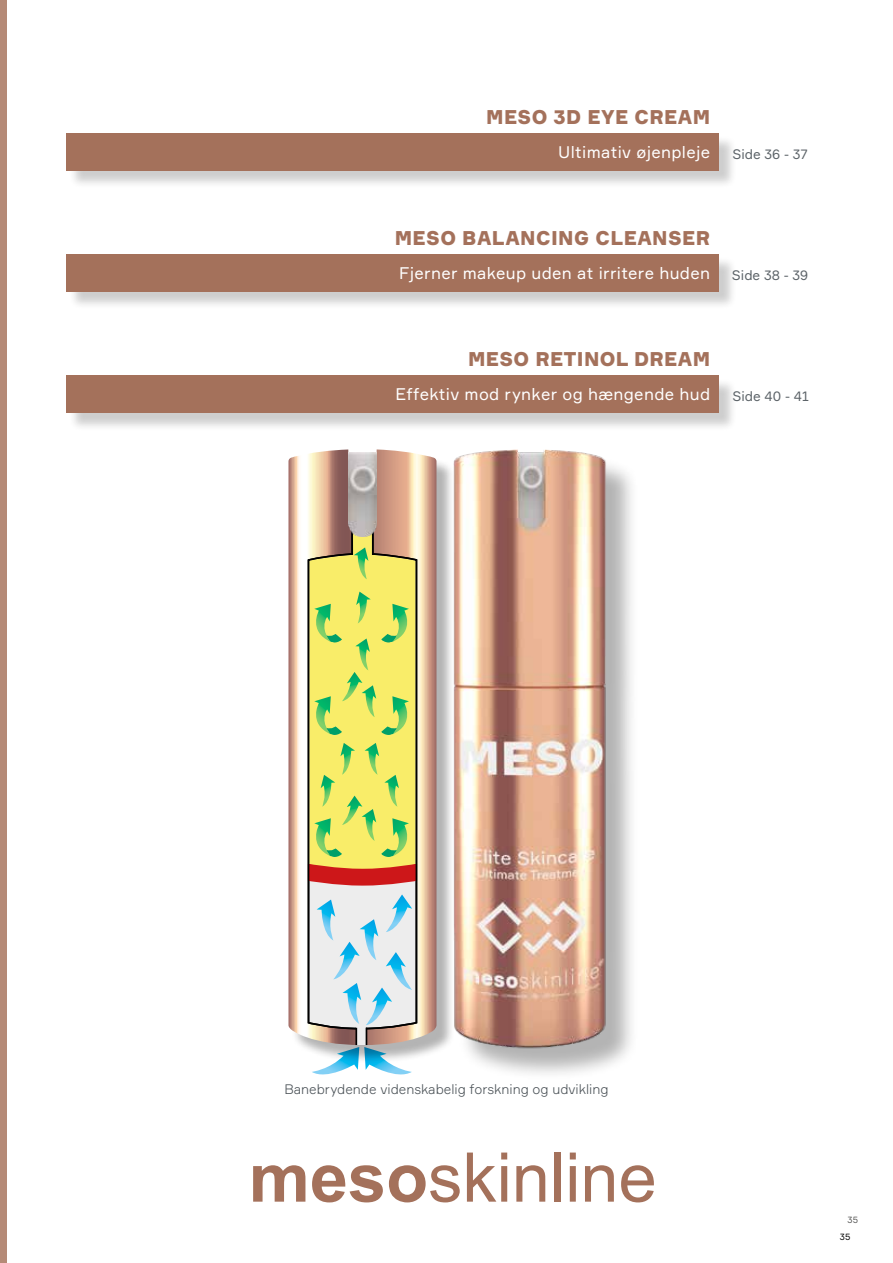
<style>
.page{position:relative;width:893px;height:1263px;background:#fff}
.page>*{position:absolute;margin:0;border:0;box-sizing:border-box;transform-origin:0 0}
.t1{font:68.55px "Arial";color:#a4715b}
.t2{font:900 19.5px "Formular";letter-spacing:.02em;color:#a4715b}
.t3{font:16.5px "Formular";letter-spacing:.02em;color:#fff}
.t4{font:300 13.5px "Formular";color:#4d5459}
.t5{font:13.5px "Formular";color:#5c6368}
.t6{font:9px "Formular";color:#000}
.t7{font:9px "Formular";color:#575756}
.s1{font-weight:700}
</style>
<div class="page">
<div style="left:0;top:0;width:6px;height:1263px;background:#b58a77"></div>
<div style="left:68px;top:135px;width:669px;height:54px;background:#000;opacity:.2"></div>
<div style="left:66px;top:133px;width:653px;height:37px;background:#a4715b"></div>
<div style="left:68px;top:378px;width:669px;height:53px;background:#000;opacity:.2"></div>
<div style="left:66px;top:375px;width:653px;height:38px;background:#a4715b"></div>
<div style="left:68px;top:256px;width:669px;height:54px;background:#000;opacity:.2"></div>
<div style="left:66px;top:254px;width:653px;height:37px;background:#a4715b"></div>
<div style="left:458px;top:454px;width:181px;height:627px;background:#000;opacity:.3"></div>
<img style="left:455px;top:449px;width:168px;height:608px">
<div style="left:291px;top:452px;width:164px;height:611px;background:#000;opacity:.3"></div>
<svg style="left:288px;top:449px;width:148px;height:596px;background:#d1ac9a"></svg>
<svg style="left:307px;top:528px;width:111px;height:19px;background:#cfaa87"></svg>
<img style="left:348px;top:452px;width:29px;height:84px">
<svg style="left:291px;top:547px;width:143px;height:528px;background:#d4d299"></svg>
<p class="t2" style="left:486px;top:105px;width:225px">MESO 3D EYE CREAM</p>
<p class="t3" style="left:558px;top:142px;width:153px">Ultimativ øjenpleje</p>
<p class="t5" style="left:732px;top:146px;width:77px">Side 36 - 37</p>
<p class="t2" style="left:395px;top:226px;width:317px">MESO BALANCING CLEANSER</p>
<p class="t3" style="left:399px;top:263px;width:313px">Fjerner makeup uden at irritere huden</p>
<p class="t5" style="left:732px;top:267px;width:78px">Side 38 - 39</p>
<p class="t2" style="left:468px;top:347px;width:244px">MESO RETINOL DREAM</p>
<p class="t3" style="left:395px;top:384px;width:316px">Effektiv mod rynker og hængende hud</p>
<p class="t5" style="left:732px;top:388px;width:78px">Side 40 - 41</p>
<p class="t4" style="left:284px;top:1080px;width:326px">Banebrydende videnskabelig forskning og udvikling</p>
<h1 class="t1" style="left:249px;top:1130px;width:409px"><span class="s1">meso</span>skinline</h1>
<p class="t7" style="left:847px;top:1214px;width:12px">35</p>
<p class="t6" style="left:840px;top:1231px;width:12px">35</p>
</div>
